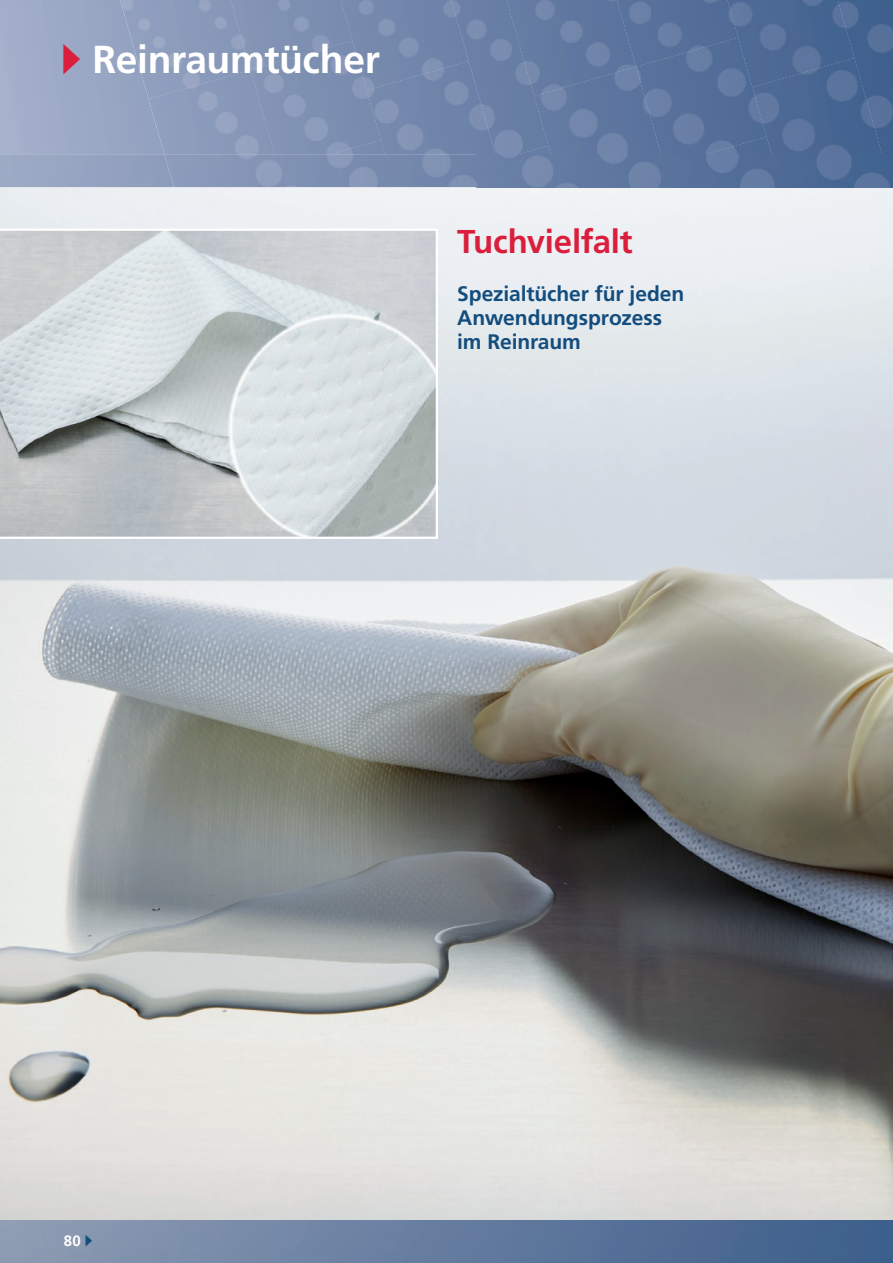
<style>
.page{position:relative;width:893px;height:1263px;background:#fff}
.page>*{position:absolute;margin:0;border:0;box-sizing:border-box;transform-origin:0 0}
.t1{font:700 39px "Frutiger LT Std";letter-spacing:-.01em;color:#fff}
.t2{font:700 33px "Frutiger LT Std";letter-spacing:-.01em;color:#da1f3d}
.t3{font:700 21px/24px "Frutiger LT Std";letter-spacing:-.005em;color:#134d7e}
.t4{font:700 15px "Frutiger LT Std";color:#fff}
.s1{color:#da1f3d}
.s2{color:#134d7e}
</style>
<div class="page">
<img style="left:0;top:154px;width:893px;height:1109px">
<svg style="left:0;top:0;width:149px;height:154px;background:#9da9c6"></svg>
<img style="left:120px;top:0;width:110px;height:99px">
<img style="left:230px;top:0;width:111px;height:70px">
<img style="left:341px;top:0;width:110px;height:61px">
<img style="left:451px;top:0;width:83px;height:154px">
<img style="left:149px;top:70px;width:101px;height:84px">
<img style="left:250px;top:41px;width:131px;height:113px">
<img style="left:506px;top:0;width:111px;height:96px">
<img style="left:617px;top:0;width:110px;height:67px">
<img style="left:367px;top:61px;width:129px;height:93px">
<img style="left:727px;top:0;width:111px;height:58px">
<img style="left:838px;top:0;width:55px;height:154px">
<img style="left:331px;top:140px;width:54px;height:14px">
<img style="left:534px;top:67px;width:102px;height:87px">
<img style="left:636px;top:37px;width:131px;height:117px">
<img style="left:518px;top:146px;width:33px;height:8px">
<img style="left:752px;top:58px;width:130px;height:96px">
<img style="left:706px;top:137px;width:66px;height:17px">
<img style="left:164px;top:154px;width:729px;height:33px">
<svg style="left:0;top:229px;width:438px;height:310px;background:#cad0d2"></svg>
<h1 class="t1" style="left:61px;top:36px;width:320px"><span class="s1">▶</span> Reinraumtücher</h1>
<h2 class="t2" style="left:457px;top:222px;width:177px">Tuchvielfalt</h2>
<p class="t3" style="left:457px;top:282px;width:229px">Spezialtücher für jeden<br>Anwendungsprozess im Reinraum</p>
<p class="t4" style="left:64px;top:1232px;width:31px">80 <span class="s2">▶</span></p>
</div>
